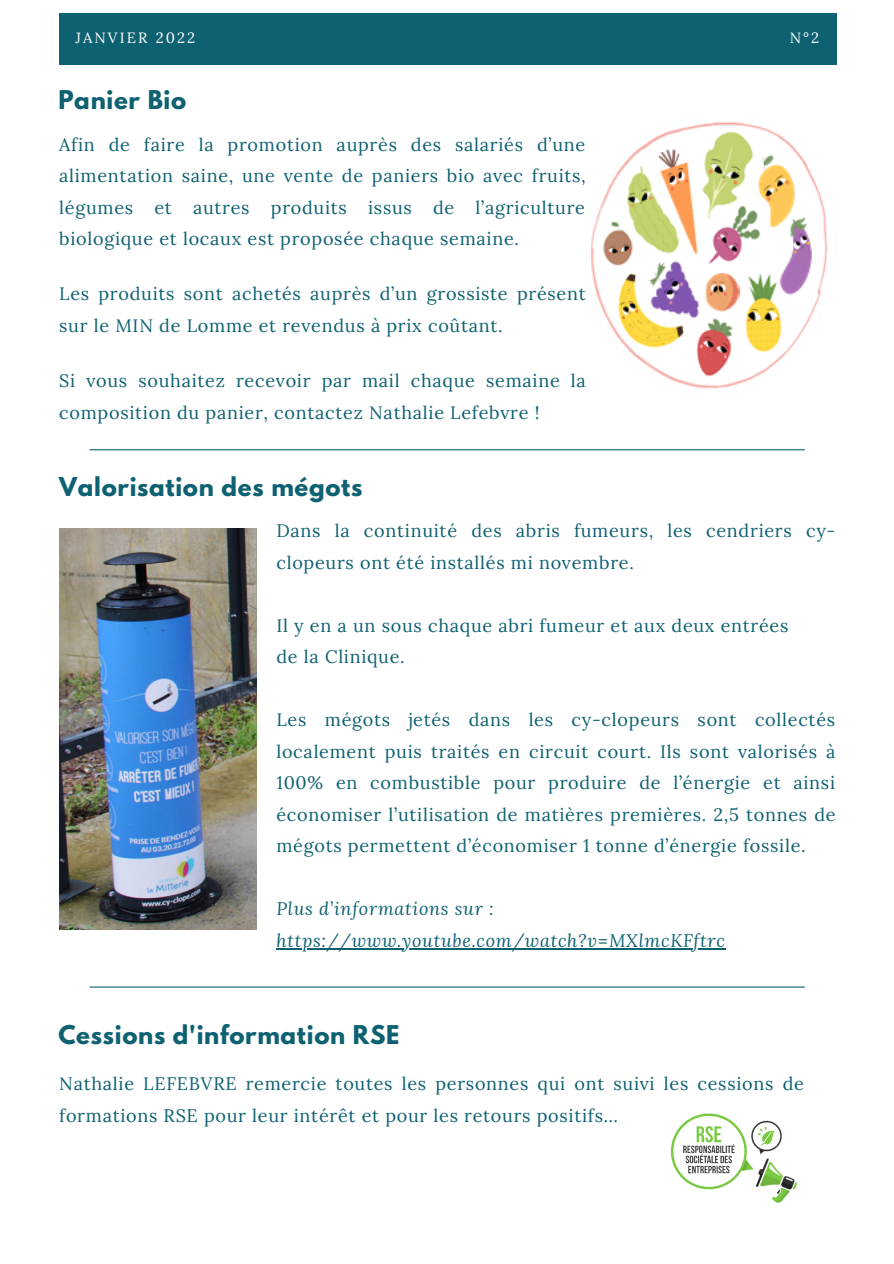
<style>
.page{position:relative;width:894px;height:1264px;background:#fff}
.page>*{position:absolute;margin:0;border:0;box-sizing:border-box;transform-origin:0 0}
.t1{font:700 22.95px "League Spartan";letter-spacing:.03em;color:#0e6171}
.t2{font:18px/31.5px "Lora";letter-spacing:.04em;color:#0e6171}
.t3{font:italic 18px "Lora";letter-spacing:.04em;color:#0e6171}
.t4{font:14.85px "Lora";letter-spacing:.14em;color:#fff}
</style>
<div class="page">
<div style="left:59px;top:14px;width:777px;height:51px;background:#0e6171"></div>
<hr style="left:90px;top:449px;width:714px;height:1px;background:#0e6171">
<img style="left:590px;top:121px;width:238px;height:268px">
<img style="left:59px;top:529px;width:197px;height:400px">
<hr style="left:90px;top:986px;width:714px;height:1px;background:#0e6171">
<img style="left:670px;top:1113px;width:127px;height:90px">
<hr style="left:276px;top:948px;width:449px;height:1px;background:#0e6171">
<p class="t4" style="left:75px;top:28px;width:121px">JANVIER 2022</p>
<p class="t4" style="left:789px;top:28px;width:31px">N°2</p>
<p class="t1" style="left:58px;top:88px;width:129px">Panier Bio</p>
<p class="t2" style="left:59px;top:128px;width:528px;text-align:justify">Afin de faire la promotion auprès des salariés d’une alimentation saine, une vente de paniers bio avec fruits, légumes et autres produits issus de l’agriculture biologique et locaux est proposée chaque semaine.</p>
<p class="t2" style="left:59px;top:278px;width:528px">Les produits sont achetés auprès d’un grossiste présent sur le MIN de Lomme et revendus à prix coûtant.</p>
<p class="t2" style="left:59px;top:365px;width:528px">Si vous souhaitez recevoir par mail chaque semaine la composition du panier, contactez Nathalie Lefebvre !</p>
<p class="t1" style="left:59px;top:475px;width:304px">Valorisation des mégots</p>
<p class="t2" style="left:276px;top:514px;width:560px">Dans la continuité des abris fumeurs, les cendriers cy&shy;clopeurs ont été installés mi novembre.</p>
<p class="t2" style="left:276px;top:609px;width:513px">Il y en a un sous chaque abri fumeur et aux deux entrées</p>
<p class="t2" style="left:276px;top:640px;width:130px">de la Clinique.</p>
<p class="t2" style="left:276px;top:704px;width:560px;text-align:justify">Les mégots jetés dans les cy-clopeurs sont collectés localement puis traités en circuit court. Ils sont valorisés à 100% en combustible pour produire de l’énergie et ainsi économiser l’utilisation de matières premières. 2,5 tonnes de mégots permettent d’économiser 1 tonne d’énergie fossile.</p>
<p class="t3" style="left:276px;top:896px;width:219px">Plus d’informations sur :</p>
<p class="t3" style="left:276px;top:928px;width:450px">https://www.youtube.com/watch?v=MXlmcKFftrc</p>
<p class="t1" style="left:58px;top:1023px;width:342px">Cessions d'information RSE</p>
<p class="t2" style="left:59px;top:1068px;width:746px">Nathalie LEFEBVRE remercie toutes les personnes qui ont suivi les cessions de formations RSE pour leur intérêt et pour les retours positifs…</p>
</div>
